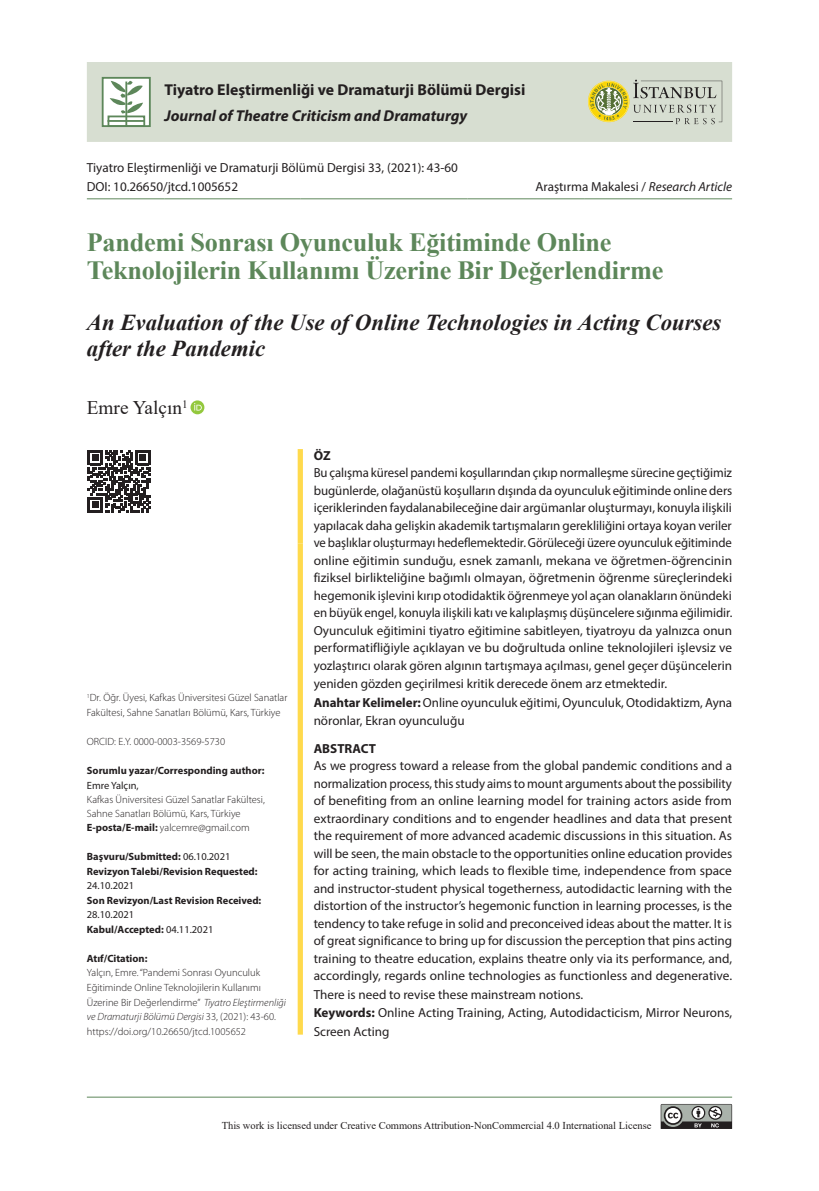
<style>
.page{position:relative;width:819px;height:1191px;background:#fff}
.page>*{position:absolute;margin:0;border:0;box-sizing:border-box;transform-origin:0 0}
.t1{font:700 26.25px/28px "Times New Roman";letter-spacing:-.01em;color:#5d875a}
.t2{font:italic 700 22.75px/26.2px "Times New Roman";color:#231f20}
.t3{font:19.25px "Times New Roman";color:#231f20}
.t4{font:700 15.75px "Myriad Pro";color:#231f20}
.t5{font:italic 700 15.75px "Myriad Pro";color:#231f20}
.t6{font:13.12px/17.7px "Myriad Pro";color:#231f20}
.t7{font:700 13.12px "Myriad Pro";color:#231f20}
.t8{font:300 10.5px/14.5px "Myriad Pro";color:#231f20}
.t9{font:700 10.5px/14.5px "Myriad Pro";color:#231f20}
.t10{font:10.5px "Times New Roman";color:#231f20}
.t11{font:10.5px/14.5px "Myriad Pro";color:#231f20}
.s1{font-style:italic}
.s2{font-weight:700}
.s3{font-weight:400}
</style>
<div class="page">
<div style="left:87px;top:62px;width:645px;height:80px;background:#d7ded1"></div>
<div style="left:297px;top:543px;width:6px;height:491px;background:#ffda4d"></div>
<div style="left:297px;top:449px;width:6px;height:94px;background:#ffda4d"></div>
<hr style="left:87px;top:198px;width:77px;height:1px;background:#5d875a">
<hr style="left:164px;top:198px;width:136px;height:1px;background:#5d875a">
<hr style="left:300px;top:198px;width:167px;height:1px;background:#5d875a">
<hr style="left:467px;top:198px;width:117px;height:1px;background:#5d875a">
<hr style="left:584px;top:198px;width:148px;height:1px;background:#5d875a">
<div style="left:102px;top:77px;width:49px;height:50px;background:#fff;border:2px solid #5d875a"></div>
<div style="left:107px;top:115px;width:38px;height:12px;border:2px solid #5d875a"></div>
<hr style="left:107px;top:120px;width:37px;height:2px;background:#5d875a">
<svg style="left:110px;top:81px;width:33px;height:33px"></svg>
<hr style="left:125px;top:81px;width:2px;height:46px;background:#5d875a">
<svg style="left:588px;top:80px;width:134px;height:44px;background:#c2c4a3"></svg>
<svg style="left:190px;top:400px;width:14px;height:14px"></svg>
<svg style="left:194px;top:403px;width:8px;height:7px"></svg>
<svg style="left:88px;top:450px;width:62px;height:62px"></svg>
<hr style="left:87px;top:1096px;width:645px;height:1px;background:#5d875a">
<svg style="left:660px;top:1104px;width:72px;height:25px;background:#818280"></svg>
<p class="t4" style="left:164px;top:79px;width:362px">Tiyatro Eleştirmenliği ve Dramaturji Bölümü Dergisi</p>
<p class="t5" style="left:164px;top:105px;width:304px">Journal of Theatre Criticism and Dramaturgy</p>
<p class="t6" style="left:87px;top:157px;width:372px;line-height:19.8px">Tiyatro Eleştirmenliği ve Dramaturji Bölümü Dergisi 33, (2021): 43-60<br>DOI: 10.26650/jtcd.1005652</p>
<p class="t6" style="left:535px;top:178px;width:198px">Araştırma Makalesi / <span class="s1">Research Article</span></p>
<h1 class="t1" style="left:87px;top:228px;width:578px">Pandemi Sonrası Oyunculuk Eğitiminde Online<br>Teknolojilerin Kullanımı Üzerine Bir Değerlendirme</h1>
<h2 class="t2" style="left:87px;top:308px;width:636px">An Evaluation of the Use of Online Technologies in Acting Courses after the Pandemic</h2>
<h3 class="t3" style="left:87px;top:394px;width:102px">Emre Yalçın<sup>1</sup></h3>
<p class="t8" style="left:87px;top:690px;width:202px"><sup>1</sup>Dr. Öğr. Üyesi, Kafkas Üniversitesi Güzel Sanatlar<br>Fakültesi, Sahne Sanatları Bölümü, Kars, Türkiye</p>
<p class="t8" style="left:87px;top:734px;width:140px">ORCID: E.Y. 0000-0003-3569-5730</p>
<p class="t9" style="left:87px;top:763px;width:179px">Sorumlu yazar/Corresponding author:</p>
<p class="t11" style="left:87px;top:777px;width:53px">Emre Yalçın,</p>
<p class="t8" style="left:87px;top:792px;width:179px">Kafkas Üniversitesi Güzel Sanatlar Fakültesi,<br>Sahne Sanatları Bölümü, Kars, Türkiye<br><span class="s2">E-posta/E-mail:</span> yalcemre@gmail.com</p>
<p class="t9" style="left:87px;top:849px;width:172px">Başvuru/Submitted: <span class="s3">06.10.2021<br></span>Revizyon Talebi/Revision Requested:</p>
<p class="t11" style="left:87px;top:878px;width:49px">24.10.2021</p>
<p class="t9" style="left:87px;top:892px;width:176px">Son Revizyon/Last Revision Received:</p>
<p class="t11" style="left:87px;top:907px;width:128px">28.10.2021<br><span class="s2">Kabul/Accepted:</span> 04.11.2021</p>
<p class="t9" style="left:87px;top:950px;width:62px">Atıf/Citation:</p>
<p class="t8" style="left:87px;top:965px;width:200px">Yalçın, Emre. “Pandemi Sonrası Oyunculuk Eğitiminde Online Teknolojilerin Kullanımı Üzerine Bir Değerlendirme” <span class="s1">Tiyatro Eleştirmenliği ve Dramaturji Bölümü Dergisi</span> 33, (2021): 43-60. https://doi.org/10.26650/jtcd.1005652</p>
<p class="t7" style="left:314px;top:447px;width:18px">ÖZ</p>
<p class="t6" style="left:314px;top:464px;width:420px">Bu çalışma küresel pandemi koşullarından çıkıp normalleşme sürecine geçtiğimiz bugünlerde, olağanüstü koşulların dışında da oyunculuk eğitiminde online ders içeriklerinden faydalanabileceğine dair argümanlar oluşturmayı, konuyla ilişkili yapılacak daha gelişkin akademik tartışmaların gerekliliğini ortaya koyan veriler ve başlıklar oluşturmayı hedeflemektedir. Görüleceği üzere oyunculuk eğitiminde online eğitimin sunduğu, esnek zamanlı, mekana ve öğretmen-öğrencinin fiziksel birlikteliğine bağımlı olmayan, öğretmenin öğrenme süreçlerindeki hegemonik işlevini kırıp otodidaktik öğrenmeye yol açan olanakların önündeki en büyük engel, konuyla ilişkili katı ve kalıplaşmış düşüncelere sığınma eğilimidir.<br>Oyunculuk eğitimini tiyatro eğitimine sabitleyen, tiyatroyu da yalnızca onun performatifliğiyle açıklayan ve bu doğrultuda online teknolojileri işlevsiz ve yozlaştırıcı olarak gören algının tartışmaya açılması, genel geçer düşüncelerin yeniden gözden geçirilmesi kritik derecede önem arz etmektedir.<br><span class="s2">Anahtar Kelimeler:</span> Online oyunculuk eğitimi, Oyunculuk, Otodidaktizm, Ayna nöronlar, Ekran oyunculuğu</p>
<p class="t7" style="left:314px;top:739px;width:64px">ABSTRACT</p>
<p class="t6" style="left:314px;top:756px;width:420px">As we progress toward a release from the global pandemic conditions and a normalization process, this study aims to mount arguments about the possibility of benefiting from an online learning model for training actors aside from extraordinary conditions and to engender headlines and data that present the requirement of more advanced academic discussions in this situation. As will be seen, the main obstacle to the opportunities online education provides for acting training, which leads to flexible time, independence from space and instructor-student physical togetherness, autodidactic learning with the distortion of the instructor’s hegemonic function in learning processes, is the tendency to take refuge in solid and preconceived ideas about the matter. It is of great significance to bring up for discussion the perception that pins acting training to theatre education, explains theatre only via its performance, and, accordingly, regards online technologies as functionless and degenerative.<br>There is need to revise these mainstream notions.<br><span class="s2">Keywords:</span> Online Acting Training, Acting, Autodidacticism, Mirror Neurons, Screen Acting</p>
<p class="t10" style="left:222px;top:1118px;width:431px">This work is licensed under Creative Commons Attribution-NonCommercial 4.0 International License</p>
</div>
